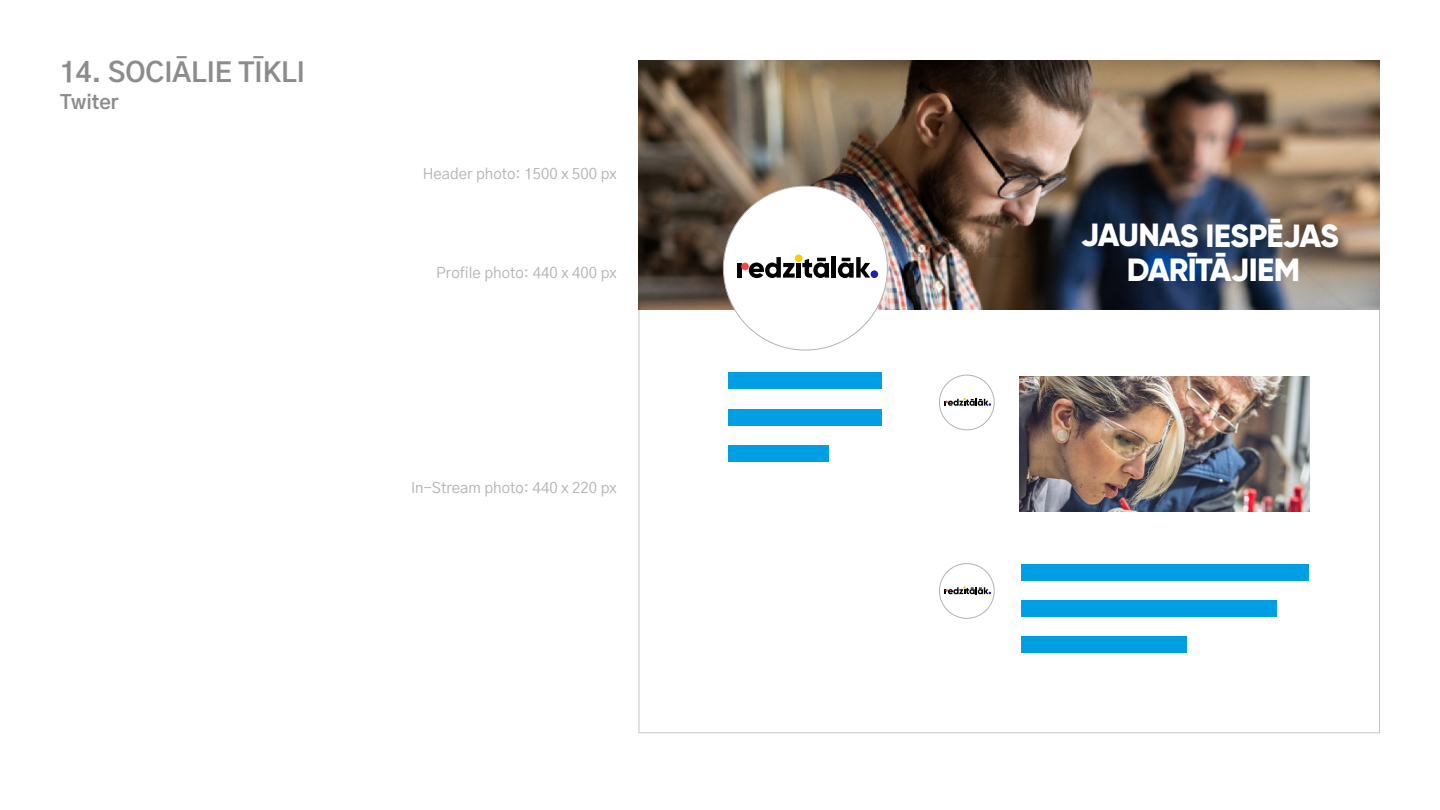
<style>
.page{position:relative;width:1440px;height:810px;background:#fff}
.page>*{position:absolute;margin:0;border:0;box-sizing:border-box;transform-origin:0 0}
.t1{font:800 32.1px/34.6px "Gilroy";letter-spacing:-.03em;color:#fff;text-align:center}
.t2{font:700 27px "Gothic A1";color:#8c8c8c}
.t3{font:700 19.5px "Gothic A1";color:#8c8c8c}
.t4{font:15px "Gothic A1";color:#b3b2b2}
</style>
<div class="page">
<svg style="left:639px;top:309px;width:741px;height:424px"></svg>
<img style="left:639px;top:60px;width:741px;height:249px">
<div style="left:729px;top:372px;width:153px;height:17px;background:#009fe3"></div>
<div style="left:1021px;top:564px;width:288px;height:17px;background:#009fe3"></div>
<div style="left:1021px;top:600px;width:256px;height:17px;background:#009fe3"></div>
<div style="left:1021px;top:636px;width:166px;height:17px;background:#009fe3"></div>
<div style="left:729px;top:409px;width:153px;height:17px;background:#009fe3"></div>
<div style="left:729px;top:445px;width:100px;height:17px;background:#009fe3"></div>
<div style="left:723px;top:186px;width:164px;height:164px;background:#fff;border-radius:50%"></div>
<svg style="left:749px;top:257px;width:46px;height:21px"></svg>
<hr style="left:797px;top:263px;width:4px;height:15px;background:#000">
<hr style="left:737px;top:263px;width:4px;height:15px;background:#000">
<svg style="left:802px;top:258px;width:27px;height:20px"></svg>
<hr style="left:832px;top:256px;width:4px;height:22px;background:#000">
<svg style="left:838px;top:257px;width:32px;height:21px"></svg>
<div style="left:871px;top:270px;width:7px;height:8px;background:#1f21b1;border-radius:50%"></div>
<div style="left:795px;top:255px;width:8px;height:7px;background:#ffcb00;border-radius:50%"></div>
<div style="left:741px;top:263px;width:8px;height:7px;background:#fa4544;border-radius:50%"></div>
<div style="left:939px;top:375px;width:55px;height:55px;background:#fff;border-radius:50%"></div>
<div style="left:939px;top:375px;width:56px;height:55px;border:1px solid #b3b2b2;border-radius:50%"></div>
<svg style="left:944px;top:398px;width:47px;height:8px"></svg>
<div style="left:939px;top:564px;width:55px;height:54px;background:#fff;border-radius:50%"></div>
<div style="left:939px;top:563px;width:56px;height:56px;border:1px solid #b3b2b2;border-radius:50%"></div>
<svg style="left:944px;top:586px;width:47px;height:8px"></svg>
<img style="left:1019px;top:376px;width:290px;height:136px">
<h2 class="t2" style="left:60px;top:50px;width:246px">14. SOCIĀLIE TĪKLI</h2>
<h3 class="t3" style="left:60px;top:86px;width:60px">Twiter</h3>
<p class="t4" style="left:423px;top:162px;width:195px">Header photo: 1500 x 500 px</p>
<p class="t4" style="left:436px;top:261px;width:182px">Profile photo: 440 x 400 px</p>
<p class="t4" style="left:411px;top:477px;width:207px">In-Stream photo: 440 x 220 px</p>
<h1 class="t1" style="left:1081px;top:218px;width:260px">JAUNAS IESPĒJAS<br>DARĪTĀJIEM</h1>
</div>
